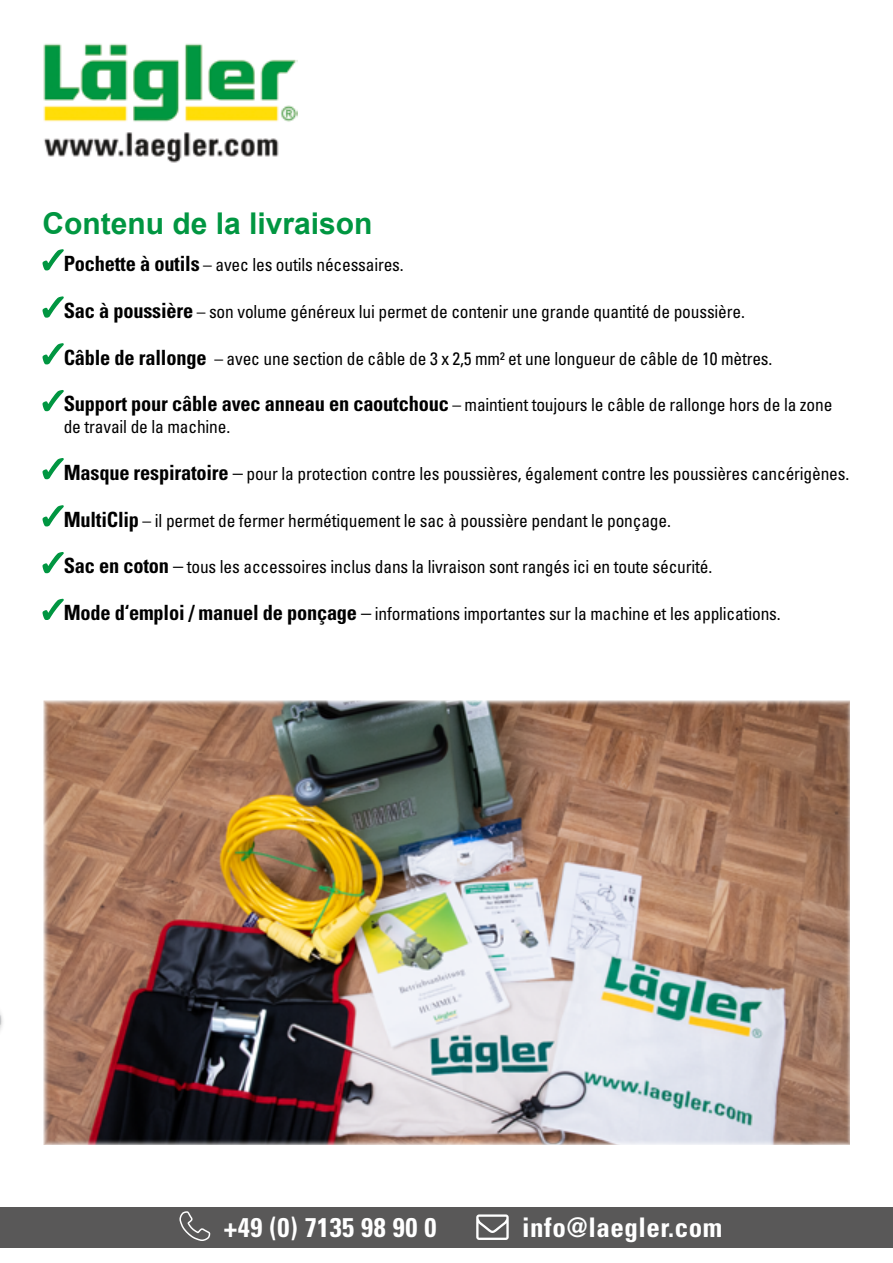
<style>
.page{position:relative;width:893px;height:1263px;background:#fff}
.page>*{position:absolute;margin:0;border:0;box-sizing:border-box;transform-origin:0 0}
.t1{font:700 30px "Arial";color:#009641}
.t2{font:700 condensed 27px "Univers LT Std";letter-spacing:.02em;color:#fff}
.t3{font:condensed 18px/21.6px "Univers LT Pro";letter-spacing:-.01em;color:#000}
.s1{font-weight:700;font-size:21px}
.s2{font-size:21px}
</style>
<div class="page">
<img style="left:44px;top:701px;width:805px;height:443px">
<svg style="left:42px;top:249px;width:22px;height:22px"></svg>
<svg style="left:42px;top:343px;width:22px;height:22px"></svg>
<svg style="left:42px;top:390px;width:22px;height:22px"></svg>
<svg style="left:42px;top:458px;width:22px;height:22px"></svg>
<svg style="left:42px;top:505px;width:22px;height:22px"></svg>
<svg style="left:42px;top:552px;width:22px;height:22px"></svg>
<svg style="left:42px;top:598px;width:22px;height:22px"></svg>
<svg style="left:42px;top:296px;width:22px;height:22px"></svg>
<img style="left:0;top:1012px;width:3px;height:18px">
<img style="left:43px;top:43px;width:255px;height:120px">
<div style="left:0;top:1207px;width:893px;height:41px;background:#595858"></div>
<svg style="left:179px;top:1211px;width:32px;height:30px"></svg>
<svg style="left:476px;top:1214px;width:33px;height:26px"></svg>
<h1 class="t1" style="left:43px;top:203px;width:332px">Contenu de la livraison</h1>
<p class="t3" style="left:64px;top:254px;width:341px"><span class="s1">Pochette à outils</span> – avec les outils nécessaires.</p>
<p class="t3" style="left:64px;top:300px;width:683px"><span class="s1">Sac à poussière</span> – son volume généreux lui permet de contenir une grande quantité de poussière.</p>
<p class="t3" style="left:64px;top:347px;width:710px"><span class="s1">Câble de rallonge</span> – avec une section de câble de 3 x 2,5 mm² et une longueur de câble de 10 mètres.</p>
<p class="t3" style="left:64px;top:394px;width:770px"><span class="s1">Support pour câble avec anneau en caoutchouc</span> – maintient toujours le câble de rallonge hors de la zone de travail de la machine.</p>
<p class="t3" style="left:64px;top:462px;width:787px"><span class="s1">Masque respiratoire</span> <span class="s2">–</span> pour la protection contre les poussières, également contre les poussières cancérigènes.</p>
<p class="t3" style="left:64px;top:509px;width:609px"><span class="s1">MultiClip</span> – il permet de fermer hermétiquement le sac à poussière pendant le ponçage.</p>
<p class="t3" style="left:64px;top:556px;width:650px"><span class="s1">Sac en coton</span> <span class="s2">–</span> tous les accessoires inclus dans la livraison sont rangés ici en toute sécurité.</p>
<p class="t3" style="left:64px;top:603px;width:718px"><span class="s1">Mode d‘emploi / manuel de ponçage</span> <span class="s2">–</span> informations importantes sur la machine et les applications.</p>
<h2 class="t2" style="left:224px;top:1210px;width:214px">+49 (0) 7135 98 90 0</h2>
<h2 class="t2" style="left:522px;top:1210px;width:202px">info@laegler.com</h2>
</div>
